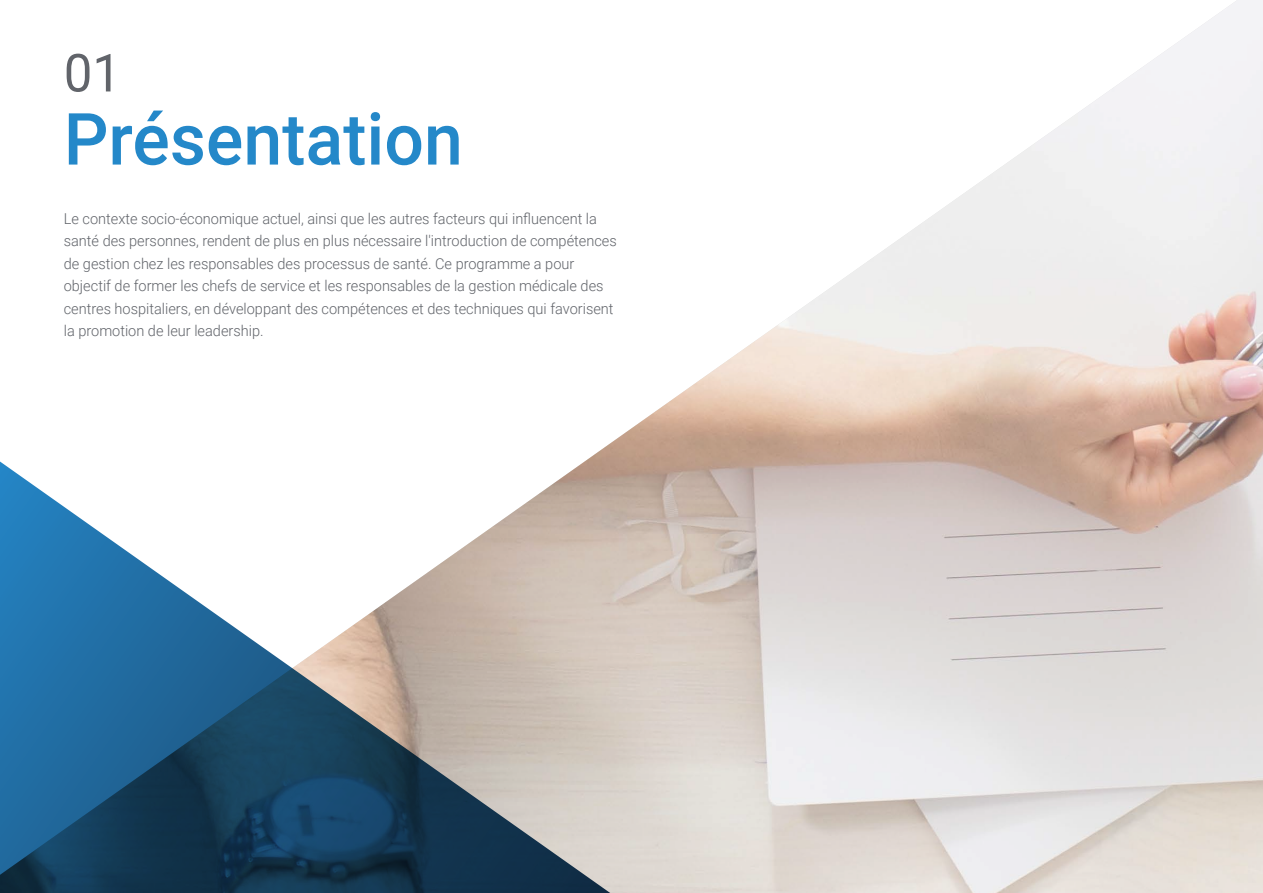
<style>
.page{position:relative;width:1263px;height:893px;background:#fff}
.page>*{position:absolute;margin:0;border:0;box-sizing:border-box;transform-origin:0 0}
.t1{font:500 72px "Roboto";color:#2488c9}
.t2{font:52.5px "Roboto";color:#61646a}
.t3{font:300 15px/22.5px "Roboto";color:#61646a}
</style>
<div class="page">
<img style="left:607px;top:0;width:656px;height:893px">
<svg style="left:0;top:446px;width:640px;height:447px"></svg>
<h2 class="t2" style="left:64px;top:36px;width:59px">01</h2>
<h1 class="t1" style="left:64px;top:89px;width:401px">Présentation</h1>
<p class="t3" style="left:64px;top:207px;width:554px">Le contexte socio-économique actuel, ainsi que les autres facteurs qui influencent la santé des personnes, rendent de plus en plus nécessaire l'introduction de compétences de gestion chez les responsables des processus de santé. Ce programme a pour objectif de former les chefs de service et les responsables de la gestion médicale des centres hospitaliers, en développant des compétences et des techniques qui favorisent la promotion de leur leadership.</p>
</div>
